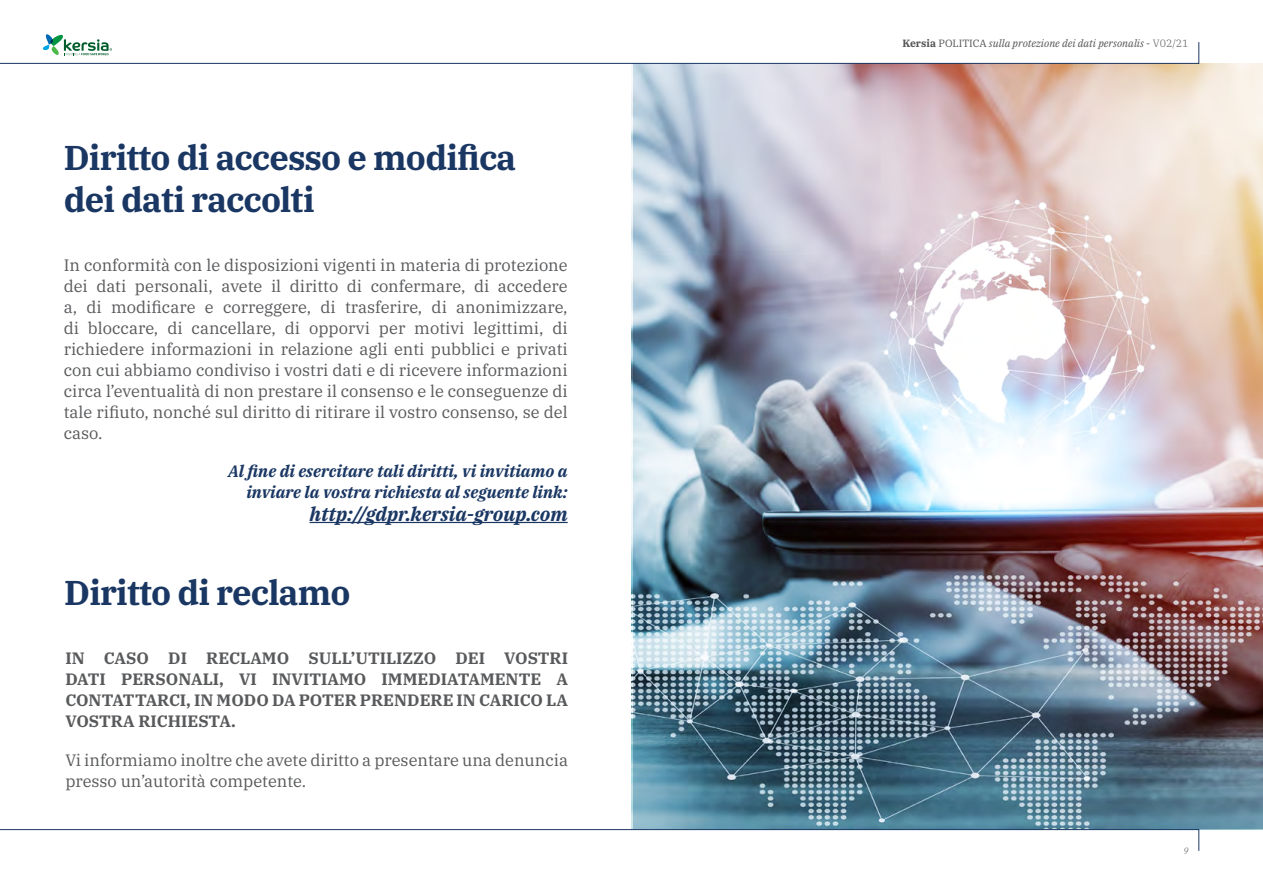
<style>
.page{position:relative;width:1263px;height:893px;background:#fff}
.page>*{position:absolute;margin:0;border:0;box-sizing:border-box;transform-origin:0 0}
.t1{font:700 34.5px/41.4px "IBM Plex Serif";letter-spacing:-.025em;color:#1a3763}
.t2{font:italic 700 19.5px "IBM Plex Serif";color:#1a3763}
.t3{font:16.5px/21px "IBM Plex Serif";color:#58595b;text-align:justify}
.t4{font:700 16.5px/21px "IBM Plex Serif";color:#58595b;text-align:justify}
.t5{font:italic 700 16.5px/21px "IBM Plex Serif";color:#1a3763;text-align:right}
.t6{font:italic 10.5px "IBM Plex Serif";color:#545456}
.t7{font:italic 300 9px "IBM Plex Serif";color:#545456}
.s1{font-weight:700;font-style:normal}
.s2{font-style:normal}
.s3{font-weight:300;font-style:normal}
</style>
<div class="page">
<img style="left:631px;top:64px;width:632px;height:765px">
<hr style="left:309px;top:522px;width:259px;height:1px;background:#1a3763">
<svg style="left:0;top:34px;width:1199px;height:30px"></svg>
<svg style="left:0;top:829px;width:1199px;height:22px"></svg>
<h1 class="t1" style="left:64px;top:135px;width:454px">Diritto di accesso e modifica dei dati raccolti</h1>
<p class="t3" style="left:64px;top:253px;width:505px">In conformità con le disposizioni vigenti in materia di protezione dei dati personali, avete il diritto di confermare, di accedere a, di modificare e correggere, di trasferire, di anonimizzare, di bloccare, di cancellare, di opporvi per motivi legittimi, di richiedere informazioni in relazione agli enti pubblici e privati con cui abbiamo condiviso i vostri dati e di ricevere informazioni circa l’eventualità di non prestare il consenso e le conseguenze di tale rifiuto, nonché sul diritto di ritirare il vostro consenso, se del caso.</p>
<p class="t5" style="left:228px;top:460px;width:341px">Al fine di esercitare tali diritti, vi invitiamo a inviare la vostra richiesta al seguente link:</p>
<p class="t2" style="left:309px;top:499px;width:260px">http://gdpr.kersia-group.com</p>
<h1 class="t1" style="left:64px;top:569px;width:288px">Diritto di reclamo</h1>
<p class="t4" style="left:65px;top:647px;width:504px">IN CASO DI RECLAMO SULL’UTILIZZO DEI VOSTRI DATI PERSONALI, VI INVITIAMO IMMEDIATAMENTE A CONTATTARCI, IN MODO DA POTER PRENDERE IN CARICO LA VOSTRA RICHIESTA.</p>
<p class="t3" style="left:65px;top:748px;width:504px">Vi informiamo inoltre che avete diritto a presentare una denuncia presso un’autorità competente.</p>
<p class="t6" style="left:902px;top:35px;width:288px"><span class="s1">Kersia</span> <span class="s2">POLITICA</span> sulla protezione dei dati personalis <span class="s2">-</span> <span class="s3">V02/21</span></p>
<p class="t7" style="left:1183px;top:844px;width:6px">9</p>
</div>
